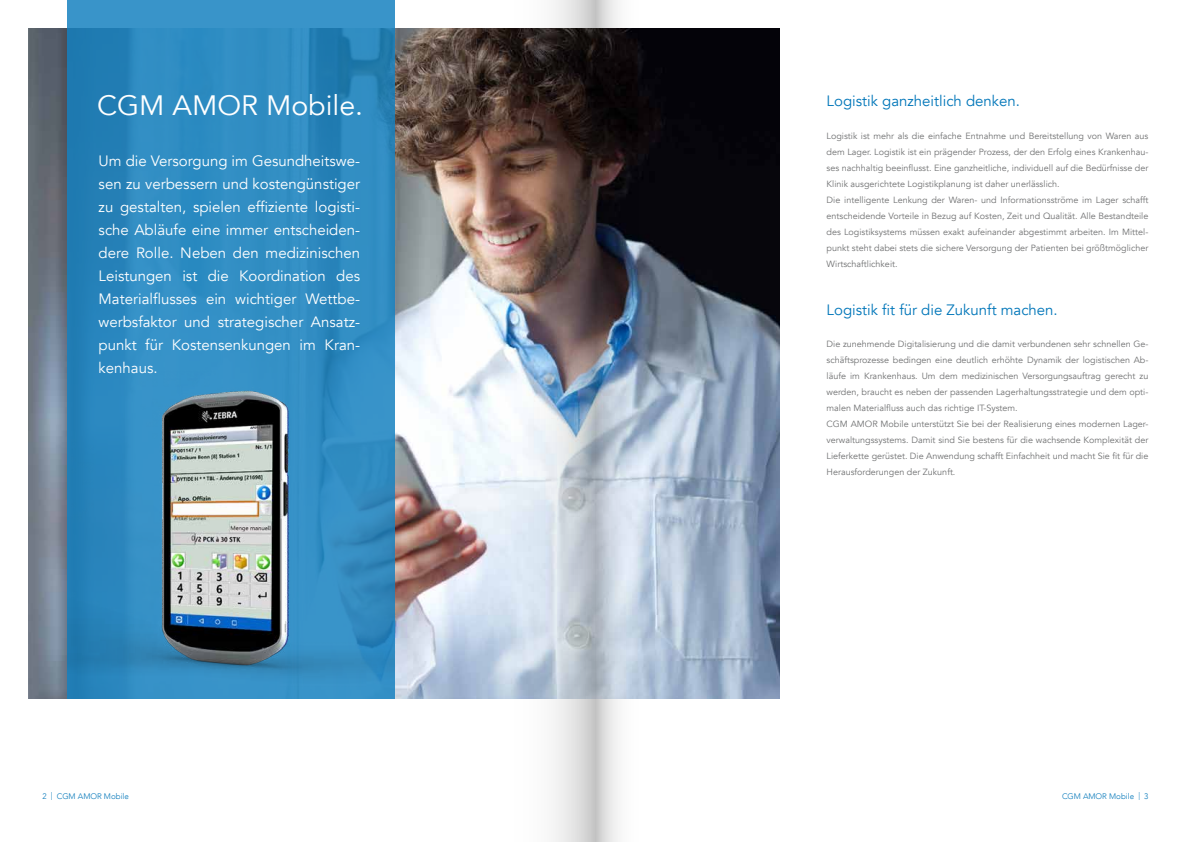
<style>
.page{position:relative;width:1191px;height:842px;background:#fff}
.page>*{position:absolute;margin:0;border:0;box-sizing:border-box;transform-origin:0 0}
.t1{font:28px "Avenir LT Com";color:#fff}
.t2{font:15px/23px "Avenir LT Com";color:#fff;text-align:justify}
.t3{font:15px "Avenir LT Com";color:#0076b9}
.t4{font:9px/16px "Avenir LT Com";color:#707172}
.t5{font:300 8px "Avenir LT Com";color:#0076b9}
</style>
<div class="page">
<img style="left:28px;top:28px;width:752px;height:671px">
<svg style="left:67px;top:0;width:327px;height:359px;background:#2d89bf"></svg>
<img style="left:67px;top:359px;width:327px;height:340px">
<svg style="left:595px;top:0;width:77px;height:842px"></svg>
<img style="left:449px;top:0;width:146px;height:842px">
<h1 class="t1" style="left:97px;top:89px;width:267px">CGM AMOR Mobile.</h1>
<p class="t2" style="left:99px;top:149px;width:263px">Um die Versorgung im Gesundheitswe&shy;sen zu verbessern und kostengünstiger zu gestalten, spielen effiziente logisti&shy;sche Abläufe eine immer entscheiden&shy;dere Rolle. Neben den medizinischen Leistungen ist die Koordination des Materialflusses ein wichtiger Wettbe&shy;werbsfaktor und strategischer Ansatz&shy;punkt für Kostensenkungen im Kran&shy;kenhaus.</p>
<h2 class="t3" style="left:826px;top:92px;width:195px">Logistik ganzheitlich denken.</h2>
<p class="t4" style="left:826px;top:128px;width:323px">Logistik ist mehr als die einfache Entnahme und Bereitstellung von Waren aus dem Lager. Logistik ist ein prägender Prozess, der den Erfolg eines Krankenhau&shy;ses nachhaltig beeinflusst. Eine ganzheitliche, individuell auf die Bedürfnisse der Klinik ausgerichtete Logistikplanung ist daher unerlässlich.<br>Die intelligente Lenkung der Waren- und Informationsströme im Lager schafft entscheidende Vorteile in Bezug auf Kosten, Zeit und Qualität. Alle Bestandteile des Logistiksystems müssen exakt aufeinander abgestimmt arbeiten. Im Mittel&shy;punkt steht dabei stets die sichere Versorgung der Patienten bei größtmöglicher Wirtschaftlichkeit.</p>
<h2 class="t3" style="left:826px;top:300px;width:233px">Logistik fit für die Zukunft machen.</h2>
<p class="t4" style="left:826px;top:336px;width:323px">Die zunehmende Digitalisierung und die damit verbundenen sehr schnellen Ge&shy;schäftsprozesse bedingen eine deutlich erhöhte Dynamik der logistischen Ab&shy;läufe im Krankenhaus. Um dem medizinischen Versorgungsauftrag gerecht zu werden, braucht es neben der passenden Lagerhaltungsstrategie und dem opti&shy;malen Materialfluss auch das richtige IT-System.<br>CGM AMOR Mobile unterstützt Sie bei der Realisierung eines modernen Lager&shy;verwaltungssystems. Damit sind Sie bestens für die wachsende Komplexität der Lieferkette gerüstet. Die Anwendung schafft Einfachheit und macht Sie fit für die Herausforderungen der Zukunft.</p>
<p class="t5" style="left:43px;top:792px;width:88px">2 | CGM AMOR Mobile</p>
<p class="t5" style="left:1062px;top:792px;width:88px">CGM AMOR Mobile | 3</p>
</div>
